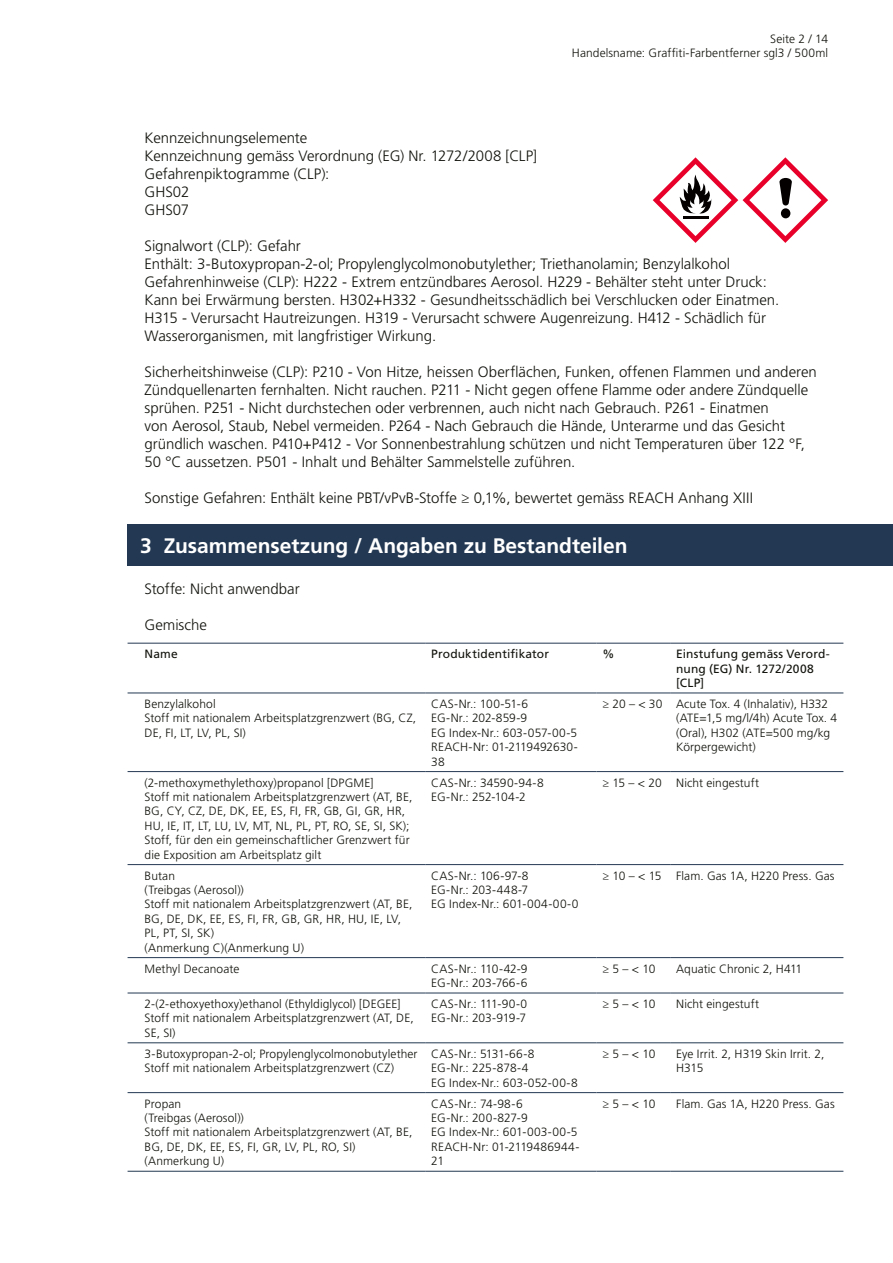
<style>
.page{position:relative;width:893px;height:1263px;background:#fff}
.page>*{position:absolute;margin:0;border:0;box-sizing:border-box;transform-origin:0 0}
.t1{font:700 21px "Frutiger LT Std";color:#fff}
.t2{font:300 15px/18px "Frutiger LT Std";color:#12120d}
.t3{font:300 12px/14.4px "Frutiger LT Std";letter-spacing:.005em;color:#12120d}
.t4{font:12px/14.4px "Frutiger LT Std";letter-spacing:.01em;color:#12120d}
</style>
<div class="page">
<div style="left:128px;top:524px;width:765px;height:42px;background:#233852"></div>
<hr style="left:128px;top:643px;width:297px;height:1px;background:#233852">
<hr style="left:425px;top:643px;width:171px;height:1px;background:#233852">
<hr style="left:596px;top:643px;width:74px;height:1px;background:#233852">
<hr style="left:670px;top:643px;width:173px;height:1px;background:#233852">
<hr style="left:128px;top:693px;width:297px;height:1px;background:#233852">
<hr style="left:425px;top:693px;width:171px;height:1px;background:#233852">
<hr style="left:596px;top:693px;width:74px;height:1px;background:#233852">
<hr style="left:670px;top:693px;width:173px;height:1px;background:#233852">
<hr style="left:128px;top:771px;width:297px;height:1px;background:#233852">
<hr style="left:425px;top:771px;width:171px;height:1px;background:#233852">
<hr style="left:596px;top:771px;width:74px;height:1px;background:#233852">
<hr style="left:670px;top:771px;width:173px;height:1px;background:#233852">
<hr style="left:128px;top:864px;width:297px;height:1px;background:#233852">
<hr style="left:425px;top:864px;width:171px;height:1px;background:#233852">
<hr style="left:596px;top:864px;width:74px;height:1px;background:#233852">
<hr style="left:670px;top:864px;width:173px;height:1px;background:#233852">
<hr style="left:128px;top:957px;width:297px;height:1px;background:#233852">
<hr style="left:425px;top:957px;width:171px;height:1px;background:#233852">
<hr style="left:596px;top:957px;width:74px;height:1px;background:#233852">
<hr style="left:670px;top:957px;width:173px;height:1px;background:#233852">
<hr style="left:128px;top:993px;width:297px;height:1px;background:#233852">
<hr style="left:425px;top:993px;width:171px;height:1px;background:#233852">
<hr style="left:596px;top:993px;width:74px;height:1px;background:#233852">
<hr style="left:670px;top:993px;width:173px;height:1px;background:#233852">
<hr style="left:128px;top:1042px;width:297px;height:1px;background:#233852">
<hr style="left:425px;top:1042px;width:171px;height:1px;background:#233852">
<hr style="left:596px;top:1042px;width:74px;height:1px;background:#233852">
<hr style="left:670px;top:1042px;width:173px;height:1px;background:#233852">
<hr style="left:128px;top:1092px;width:297px;height:1px;background:#233852">
<hr style="left:425px;top:1092px;width:171px;height:1px;background:#233852">
<hr style="left:596px;top:1092px;width:74px;height:1px;background:#233852">
<hr style="left:670px;top:1092px;width:173px;height:1px;background:#233852">
<hr style="left:128px;top:1171px;width:297px;height:1px;background:#233852">
<hr style="left:425px;top:1171px;width:171px;height:1px;background:#233852">
<hr style="left:596px;top:1171px;width:74px;height:1px;background:#233852">
<hr style="left:670px;top:1171px;width:173px;height:1px;background:#233852">
<svg style="left:653px;top:157px;width:175px;height:86px"></svg>
<p class="t3" style="left:572px;top:32px;width:258px;text-align:right">Seite 2 / 14<br>Handelsname: Graffiti-Farbentferner sgl3 / 500ml</p>
<p class="t2" style="left:145px;top:129px;width:394px">Kennzeichnungselemente<br>Kennzeichnung gemäss Verordnung (EG) Nr. 1272/2008 [CLP]<br>Gefahrenpiktogramme (CLP):<br>GHS02<br>GHS07</p>
<p class="t2" style="left:145px;top:237px;width:636px">Signalwort (CLP): Gefahr<br>Enthält: 3-Butoxypropan-2-ol; Propylenglycolmonobutylether; Triethanolamin; Benzylalkohol Gefahrenhinweise (CLP): H222 - Extrem entzündbares Aerosol. H229 - Behälter steht unter Druck:<br>Kann bei Erwärmung bersten. H302+H332 - Gesundheitsschädlich bei Verschlucken oder Einatmen.<br>H315 - Verursacht Hautreizungen. H319 - Verursacht schwere Augenreizung. H412 - Schädlich für Wasserorganismen, mit langfristiger Wirkung.</p>
<p class="t2" style="left:145px;top:363px;width:674px">Sicherheitshinweise (CLP): P210 - Von Hitze, heissen Oberflächen, Funken, offenen Flammen und anderen Zündquellenarten fernhalten. Nicht rauchen. P211 - Nicht gegen offene Flamme oder andere Zündquelle sprühen. P251 - Nicht durchstechen oder verbrennen, auch nicht nach Gebrauch. P261 - Einatmen<br>von Aerosol, Staub, Nebel vermeiden. P264 - Nach Gebrauch die Hände, Unterarme und das Gesicht gründlich waschen. P410+P412 - Vor Sonnenbestrahlung schützen und nicht Temperaturen über 122 °F, 50 °C aussetzen. P501 - Inhalt und Behälter Sammelstelle zuführen.</p>
<p class="t2" style="left:145px;top:489px;width:610px">Sonstige Gefahren: Enthält keine PBT/vPvB-Stoffe ≥ 0,1%, bewertet gemäss REACH Anhang XIII</p>
<h1 class="t1" style="left:140px;top:533px;width:489px">3 Zusammensetzung / Angaben zu Bestandteilen</h1>
<p class="t2" style="left:145px;top:580px;width:157px">Stoffe: Nicht anwendbar</p>
<p class="t2" style="left:145px;top:616px;width:64px">Gemische</p>
<p class="t4" style="left:145px;top:647px;width:35px">Name</p>
<p class="t4" style="left:431px;top:647px;width:119px">Produktidentifikator</p>
<p class="t4" style="left:602px;top:647px;width:13px">%</p>
<p class="t4" style="left:676px;top:647px;width:155px">Einstufung gemäss Verord&shy;nung (EG) Nr. 1272/2008 [CLP]</p>
<p class="t3" style="left:145px;top:697px;width:273px">Benzylalkohol<br>Stoff mit nationalem Arbeitsplatzgrenzwert (BG, CZ,<br>DE, FI, LT, LV, PL, SI)</p>
<p class="t3" style="left:431px;top:697px;width:148px">CAS-Nr.: 100-51-6<br>EG-Nr.: 202-859-9<br>EG Index-Nr.: 603-057-00-5<br>REACH-Nr: 01-2119492630-<br>38</p>
<p class="t3" style="left:676px;top:697px;width:163px;text-indent:-74px">≥ 20 – &lt; 30 Acute Tox. 4 (Inhalativ), H332 (ATE=1,5 mg/l/4h) Acute Tox. 4 (Oral), H302 (ATE=500 mg/kg<br>Körpergewicht)</p>
<p class="t3" style="left:145px;top:775px;width:269px">(2-methoxymethylethoxy)propanol [DPGME]<br>Stoff mit nationalem Arbeitsplatzgrenzwert (AT, BE, BG, CY, CZ, DE, DK, EE, ES, FI, FR, GB, GI, GR, HR, HU, IE, IT, LT, LU, LV, MT, NL, PL, PT, RO, SE, SI, SK); Stoff, für den ein gemeinschaftlicher Grenzwert für die Exposition am Arbeitsplatz gilt</p>
<p class="t3" style="left:431px;top:775px;width:114px">CAS-Nr.: 34590-94-8<br>EG-Nr.: 252-104-2</p>
<p class="t3" style="left:602px;top:775px;width:158px">≥ 15 – &lt; 20 Nicht eingestuft</p>
<p class="t3" style="left:145px;top:868px;width:269px">Butan<br>(Treibgas (Aerosol))<br>Stoff mit nationalem Arbeitsplatzgrenzwert (AT, BE,<br>BG, DE, DK, EE, ES, FI, FR, GB, GR, HR, HU, IE, LV,<br>PL, PT, SI, SK)<br>(Anmerkung C)(Anmerkung U)</p>
<p class="t3" style="left:431px;top:868px;width:149px">CAS-Nr.: 106-97-8<br>EG-Nr.: 203-448-7<br>EG Index-Nr.: 601-004-00-0</p>
<p class="t3" style="left:602px;top:868px;width:234px">≥ 10 – &lt; 15 Flam. Gas 1A, H220 Press. Gas</p>
<p class="t3" style="left:145px;top:961px;width:96px">Methyl Decanoate</p>
<p class="t3" style="left:431px;top:961px;width:98px">CAS-Nr.: 110-42-9<br>EG-Nr.: 203-766-6</p>
<p class="t3" style="left:602px;top:961px;width:54px">≥ 5 – &lt; 10</p>
<p class="t3" style="left:676px;top:961px;width:128px">Aquatic Chronic 2, H411</p>
<p class="t3" style="left:145px;top:997px;width:271px">2-(2-ethoxyethoxy)ethanol (Ethyldiglycol) [DEGEE]<br>Stoff mit nationalem Arbeitsplatzgrenzwert (AT, DE,<br>SE, SI)</p>
<p class="t3" style="left:431px;top:997px;width:97px">CAS-Nr.: 111-90-0<br>EG-Nr.: 203-919-7</p>
<p class="t3" style="left:602px;top:997px;width:54px">≥ 5 – &lt; 10</p>
<p class="t3" style="left:676px;top:997px;width:84px">Nicht eingestuft</p>
<p class="t3" style="left:145px;top:1047px;width:274px">3-Butoxypropan-2-ol; Propylenglycolmonobutylether<br>Stoff mit nationalem Arbeitsplatzgrenzwert (CZ)</p>
<p class="t3" style="left:431px;top:1047px;width:148px">CAS-Nr.: 5131-66-8<br>EG-Nr.: 225-878-4<br>EG Index-Nr.: 603-052-00-8</p>
<p class="t3" style="left:602px;top:1047px;width:54px">≥ 5 – &lt; 10</p>
<p class="t3" style="left:676px;top:1047px;width:150px">Eye Irrit. 2, H319 Skin Irrit. 2,<br>H315</p>
<p class="t3" style="left:145px;top:1096px;width:269px">Propan<br>(Treibgas (Aerosol))<br>Stoff mit nationalem Arbeitsplatzgrenzwert (AT, BE,<br>BG, DE, DK, EE, ES, FI, GR, LV, PL, RO, SI) (Anmerkung U)</p>
<p class="t3" style="left:431px;top:1096px;width:150px">CAS-Nr.: 74-98-6<br>EG-Nr.: 200-827-9<br>EG Index-Nr.: 601-003-00-5<br>REACH-Nr: 01-2119486944-<br>21</p>
<p class="t3" style="left:602px;top:1096px;width:54px">≥ 5 – &lt; 10</p>
<p class="t3" style="left:676px;top:1096px;width:160px">Flam. Gas 1A, H220 Press. Gas</p>
</div>
